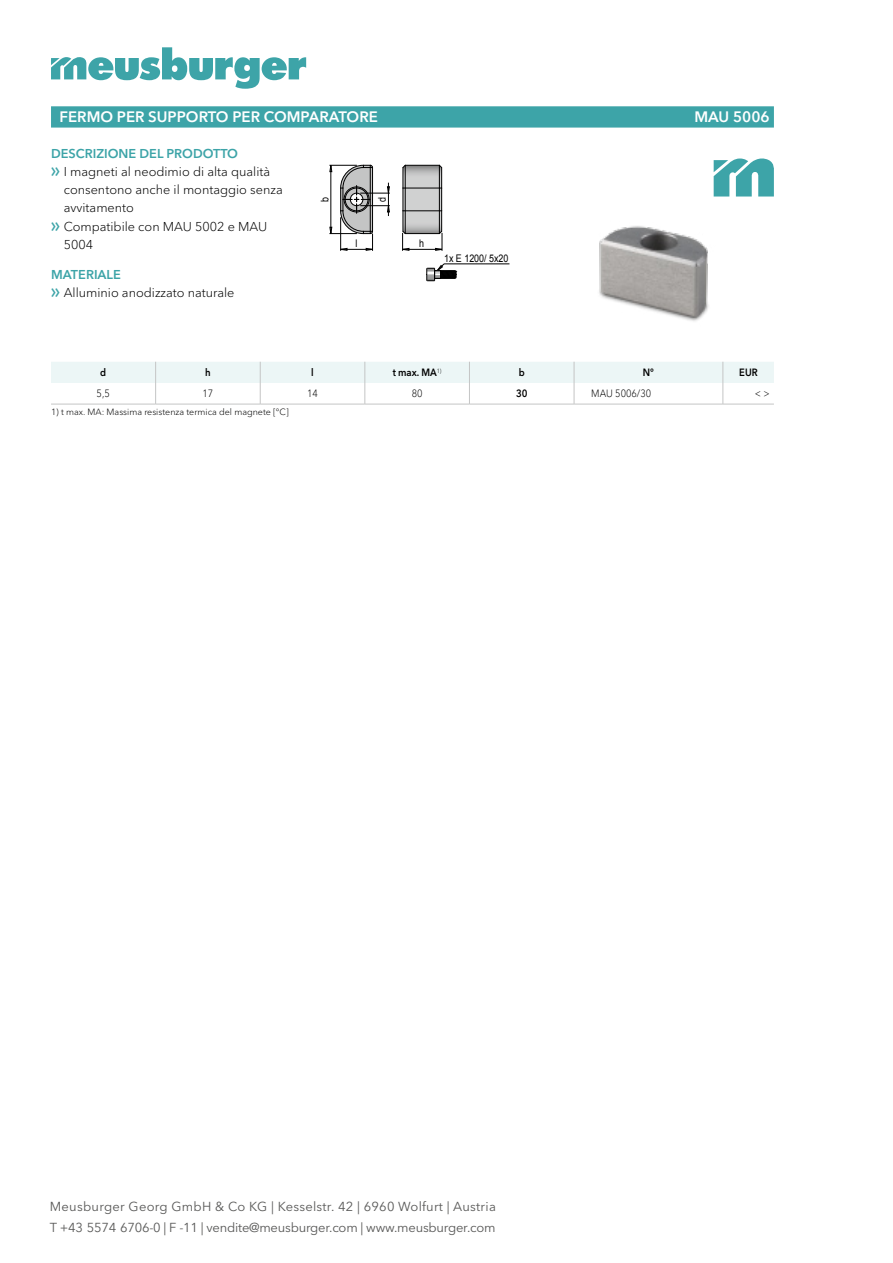
<style>
.page{position:relative;width:893px;height:1263px;background:#fff}
.page>*{position:absolute;margin:0;border:0;box-sizing:border-box;transform-origin:0 0}
.t1{font:600 15px "Avenir Next W1 G";color:#fff}
.t2{font:12.9px/20.7px "Avenir Next W1 G";letter-spacing:-.005em;color:#585857}
.t3{font:300 12.75px/18px "Avenir Next W1 G";color:#000}
.t4{font:600 12.75px "Avenir Next W1 G";color:#3da4a8}
.t5{font:300 10.5px "Avenir Next W1 G";color:#000;scale:.9 1}
.t6{font:600 10.5px "Avenir Next W1 G";color:#000;scale:.9 1}
.t7{font:10.5px "Arial";color:#000;scale:.85 1}
.t8{font:300 9px "Avenir Next W1 G";color:#000}
.s1{font-family:"Meusburger Sonderzeichen";font-weight:400;color:#3da4a8}
.s2{font-weight:600;color:#3da4a8}
</style>
<div class="page">
<svg style="left:51px;top:47px;width:255px;height:42px"></svg>
<svg style="left:51px;top:106px;width:723px;height:22px;background:#43a7aa"></svg>
<svg style="left:387px;top:186px;width:3px;height:7px"></svg>
<svg style="left:387px;top:206px;width:3px;height:6px"></svg>
<hr style="left:388px;top:183px;width:1px;height:33px;background:#000">
<hr style="left:360px;top:193px;width:30px;height:1px;background:#000">
<hr style="left:360px;top:205px;width:30px;height:1px;background:#000">
<hr style="left:444px;top:264px;width:65px;height:1px;background:#000">
<svg style="left:426px;top:263px;width:31px;height:18px"></svg>
<svg style="left:329px;top:165px;width:44px;height:86px"></svg>
<svg style="left:402px;top:164px;width:41px;height:87px;background:#b5b6b6"></svg>
<svg style="left:714px;top:158px;width:60px;height:39px"></svg>
<img style="left:599px;top:226px;width:110px;height:95px">
<svg style="left:51px;top:362px;width:723px;height:42px"></svg>
<hr style="left:51px;top:404px;width:105px;height:1px;background:#c4c5c5">
<hr style="left:156px;top:404px;width:104px;height:1px;background:#c4c5c5">
<hr style="left:260px;top:404px;width:105px;height:1px;background:#c4c5c5">
<hr style="left:365px;top:404px;width:104px;height:1px;background:#c4c5c5">
<hr style="left:469px;top:404px;width:105px;height:1px;background:#c4c5c5">
<hr style="left:574px;top:404px;width:149px;height:1px;background:#c4c5c5">
<hr style="left:723px;top:404px;width:51px;height:1px;background:#c4c5c5">
<p class="t1" style="left:60px;top:108px;width:320px">FERMO PER SUPPORTO PER COMPARATORE</p>
<p class="t1" style="left:694px;top:108px;width:77px">MAU 5006</p>
<p class="t4" style="left:51px;top:146px;width:189px">DESCRIZIONE DEL PRODOTTO</p>
<p class="t3" style="left:51px;top:163px;width:221px"><span class="s1">f</span> I magneti al neodimio di alta qualità</p>
<p class="t3" style="left:64px;top:181px;width:220px">consentono anche il montaggio senza</p>
<p class="t3" style="left:64px;top:199px;width:72px">avvitamento</p>
<p class="t3" style="left:51px;top:217px;width:218px"><span class="s1">f</span> Compatibile con MAU 5002 e MAU</p>
<p class="t3" style="left:64px;top:235px;width:31px">5004</p>
<p class="t3" style="left:51px;top:266px;width:185px"><span class="s2">MATERIALE<br></span><span class="s1">f</span> Alluminio anodizzato naturale</p>
<p class="t7" style="left:318px;top:202px;width:7px;rotate:-90deg">b</p>
<p class="t7" style="left:375px;top:202px;width:7px;rotate:-90deg">d</p>
<p class="t7" style="left:355px;top:237px;width:4px">l</p>
<p class="t7" style="left:419px;top:237px;width:7px">h</p>
<p class="t7" style="left:444px;top:251px;width:77px">1x E 1200/ 5x20</p>
<p class="t6" style="left:100px;top:366px;width:8px">d</p>
<p class="t6" style="left:205px;top:366px;width:8px">h</p>
<p class="t6" style="left:311px;top:366px;width:4px">l</p>
<p class="t6" style="left:393px;top:366px;width:56px">t max. MA<sup>1)</sup></p>
<p class="t6" style="left:519px;top:366px;width:8px">b</p>
<p class="t6" style="left:643px;top:366px;width:14px">N°</p>
<p class="t6" style="left:739px;top:366px;width:22px">EUR</p>
<p class="t5" style="left:97px;top:387px;width:16px">5,5</p>
<p class="t5" style="left:203px;top:387px;width:14px">17</p>
<p class="t5" style="left:307px;top:387px;width:14px">14</p>
<p class="t5" style="left:412px;top:387px;width:14px">80</p>
<p class="t6" style="left:516px;top:387px;width:14px">30</p>
<p class="t5" style="left:591px;top:387px;width:68px">MAU 5006/30</p>
<p class="t5" style="left:755px;top:387px;width:18px">&lt; &gt;</p>
<p class="t8" style="left:51px;top:407px;width:239px">1) t max. MA: Massima resistenza termica del magnete [°C]</p>
<p class="t2" style="left:50px;top:1196px;width:448px">Meusburger Georg GmbH &amp; Co KG | Kesselstr. 42 | 6960 Wolfurt | Austria<br>T +43 5574 6706-0 | F -11 | vendite@meusburger.com | www.meusburger.com</p>
</div>
